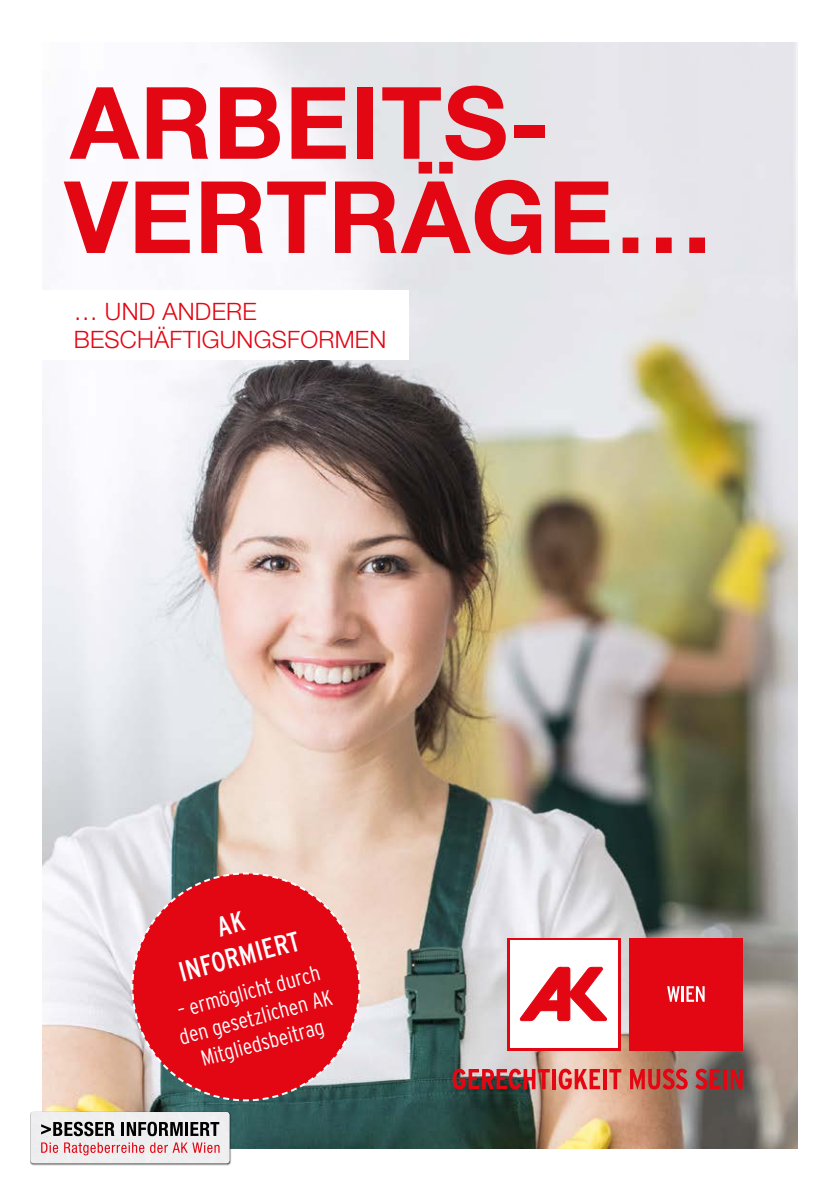
<style>
.page{position:relative;width:840px;height:1191px;background:#fff}
.page>*{position:absolute;margin:0;border:0;box-sizing:border-box;transform-origin:0 0}
.titel_headline{font:700 100px/94.2px "Helvetica Neue LT Std";letter-spacing:.01em;color:#e30613}
.t1{font:condensed 28px/33.6px "Interstate";color:#fff;text-align:center}
.titel_subheadline{font:300 24px/28px "Helvetica Neue LT Std";letter-spacing:.01em;color:#e30613}
.t2{font:300 condensed 22px/26.4px "Interstate";color:#fff;text-align:center}
</style>
<div class="page">
<img style="left:43px;top:43px;width:754px;height:1105px">
<div style="left:0;top:290px;width:408px;height:70px;background:#fff"></div>
<div style="left:30px;top:1110px;width:201px;height:55px;background:#000;opacity:.75"></div>
<div style="left:31px;top:1112px;width:198px;height:51px;background:#eeeef0"></div>
<svg style="left:41px;top:1121px;width:73px;height:15px"></svg>
<hr style="left:121px;top:1122px;width:3px;height:14px;background:#000">
<svg style="left:127px;top:1121px;width:55px;height:15px"></svg>
<hr style="left:185px;top:1122px;width:3px;height:14px;background:#000">
<svg style="left:190px;top:1122px;width:29px;height:14px"></svg>
<svg style="left:41px;top:1142px;width:17px;height:11px"></svg>
<svg style="left:64px;top:1142px;width:80px;height:13px"></svg>
<svg style="left:150px;top:1142px;width:69px;height:11px"></svg>
<svg style="left:130px;top:871px;width:231px;height:231px"></svg>
<svg style="left:452px;top:1068px;width:97px;height:21px"></svg>
<hr style="left:552px;top:1069px;width:3px;height:20px;background:#e30613">
<svg style="left:558px;top:1068px;width:42px;height:21px"></svg>
<hr style="left:603px;top:1069px;width:3px;height:20px;background:#e30613">
<svg style="left:609px;top:1069px;width:12px;height:20px"></svg>
<svg style="left:629px;top:1068px;width:58px;height:21px"></svg>
<svg style="left:695px;top:1068px;width:25px;height:21px"></svg>
<hr style="left:723px;top:1069px;width:3px;height:20px;background:#e30613">
<svg style="left:730px;top:1069px;width:12px;height:20px"></svg>
<svg style="left:507px;top:937px;width:112px;height:113px"></svg>
<div style="left:509px;top:940px;width:108px;height:108px;background:#fff"></div>
<svg style="left:519px;top:966px;width:88px;height:55px"></svg>
<div style="left:629px;top:937px;width:113px;height:113px;background:#e30613"></div>
<svg style="left:667px;top:986px;width:37px;height:15px"></svg>
<p class="titel_headline" style="left:64px;top:74px;width:650px">ARBEITS-<br>VERTRÄGE…</p>
<p class="titel_subheadline" style="left:74px;top:297px;width:314px">… UND ANDERE<br>BESCHÄFTIGUNGSFORMEN</p>
<p class="t1" style="left:166px;top:923px;width:126px;rotate:-15deg">AK<br>INFORMIERT</p>
<p class="t2" style="left:169px;top:998px;width:159px;rotate:-15deg">– ermöglicht durch den gesetzlichen AK<br>Mitgliedsbeitrag</p>
</div>
